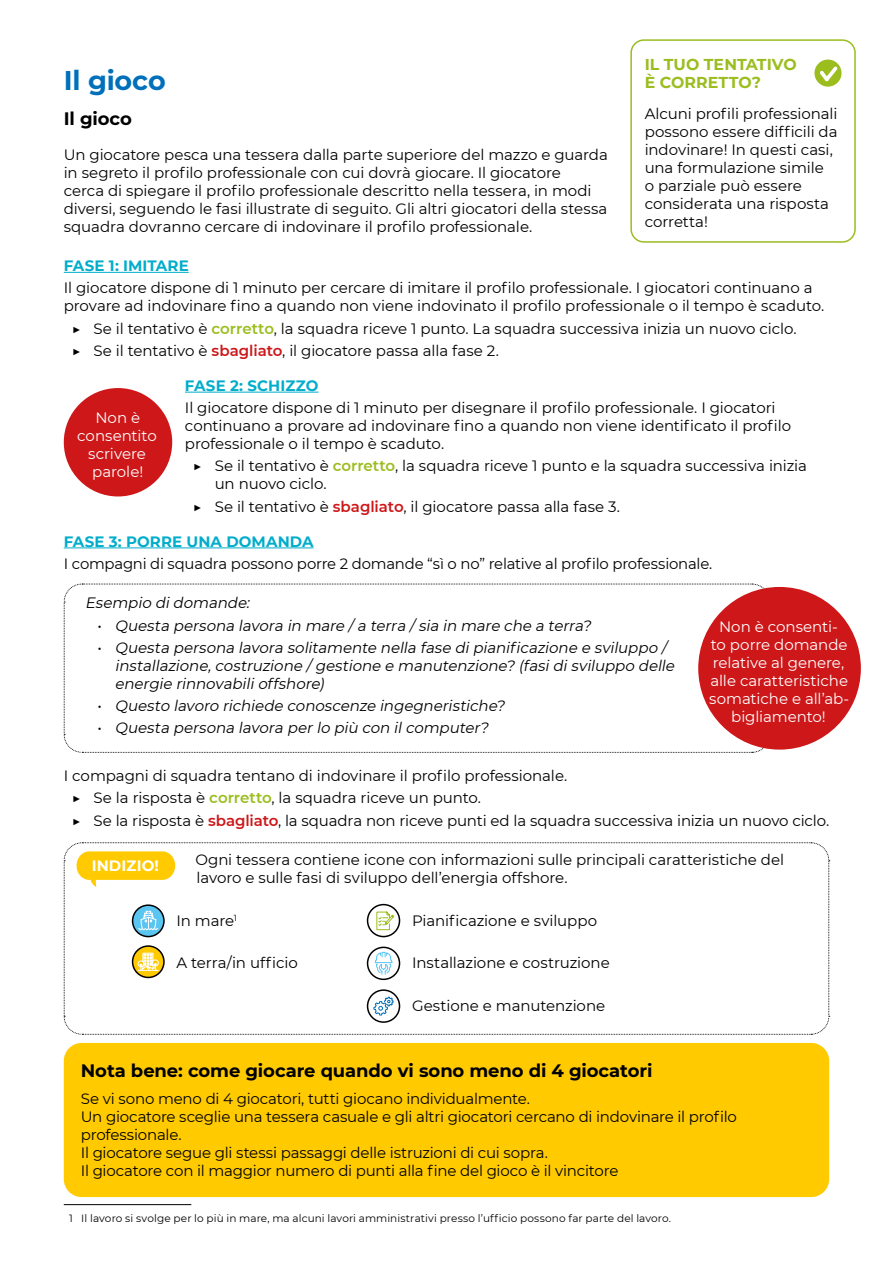
<style>
.page{position:relative;width:893px;height:1263px;background:#fff}
.page>*{position:absolute;margin:0;border:0;box-sizing:border-box;transform-origin:0 0}
.t1{font:700 27px "Montserrat";letter-spacing:-.01em;color:#0070ba}
.t2{font:700 18px "Montserrat";letter-spacing:-.005em;color:#000}
.t3{font:700 15.75px/18px "Montserrat";letter-spacing:.005em;color:#9bbd1e}
.t4{font:15px/18px "Montserrat";letter-spacing:-.005em;color:#000}
.t5{font:italic 15px/18px "Montserrat";color:#000}
.t6{font:15px/18px "Montserrat";letter-spacing:-.005em;color:#fff;text-align:center}
.t7{font:700 15px "Montserrat";letter-spacing:.005em;color:#00adca}
.t8{font:700 15px "Montserrat";letter-spacing:.01em;color:#fff}
.t9{font:10.5px "Montserrat";letter-spacing:.01em;color:#000}
.s1{font-weight:600;color:#9bbd1e}
.s2{font-weight:600;color:#cd1719}
.s3{font-style:normal}
</style>
<div class="page">
<hr style="left:64px;top:272px;width:125px;height:1px;background:#00adca">
<hr style="left:185px;top:392px;width:133px;height:1px;background:#00adca">
<hr style="left:64px;top:547px;width:250px;height:1px;background:#00adca">
<hr style="left:64px;top:1204px;width:127px;height:1px;background:#000">
<svg style="left:63px;top:842px;width:767px;height:193px"></svg>
<div style="left:64px;top:1043px;width:765px;height:154px;background:#ffca00;border-radius:18px"></div>
<svg style="left:63px;top:583px;width:707px;height:170px"></svg>
<div style="left:814px;top:60px;width:27px;height:27px;background:#9bbd1e;border-radius:50%"></div>
<svg style="left:820px;top:66px;width:18px;height:15px"></svg>
<div style="left:630px;top:39px;width:226px;height:204px;border:2px solid #9bbd1e;border-radius:13px"></div>
<div style="left:64px;top:388px;width:108px;height:108px;background:#cd1719;border-radius:50%"></div>
<div style="left:698px;top:587px;width:163px;height:163px;background:#cd1719;border-radius:50%"></div>
<p class="t3" style="left:645px;top:55px;width:153px">IL TUO TENTATIVO<br>È CORRETTO?</p>
<p class="t4" style="left:645px;top:104px;width:194px">Alcuni profili professionali possono essere difficili da indovinare! In questi casi, una formulazione simile<br>o parziale può essere considerata una risposta corretta!</p>
<h1 class="t1" style="left:64px;top:61px;width:103px">Il gioco</h1>
<p class="t2" style="left:64px;top:106px;width:70px">Il gioco</p>
<p class="t4" style="left:64px;top:145px;width:546px">Un giocatore pesca una tessera dalla parte superiore del mazzo e guarda in segreto il profilo professionale con cui dovrà giocare. Il giocatore<br>cerca di spiegare il profilo professionale descritto nella tessera, in modi diversi, seguendo le fasi illustrate di seguito. Gli altri giocatori della stessa squadra dovranno cercare di indovinare il profilo professionale.</p>
<p class="t7" style="left:64px;top:255px;width:126px">FASE 1: IMITARE</p>
<p class="t4" style="left:64px;top:279px;width:762px">Il giocatore dispone di 1 minuto per cercare di imitare il profilo professionale. I giocatori continuano a provare ad indovinare fino a quando non viene indovinato il profilo professionale o il tempo è scaduto.</p>
<p class="t4" style="left:72px;top:317px;width:726px;line-height:22.2px">▶ Se il tentativo è <span class="s1">corretto</span>, la squadra riceve 1 punto. La squadra successiva inizia un nuovo ciclo. ▶ Se il tentativo è <span class="s2">sbagliato</span>, il giocatore passa alla fase 2.</p>
<p class="t7" style="left:185px;top:375px;width:135px">FASE 2: SCHIZZO</p>
<p class="t4" style="left:185px;top:398px;width:608px">Il giocatore dispone di 1 minuto per disegnare il profilo professionale. I giocatori continuano a provare ad indovinare fino a quando non viene identificato il profilo professionale o il tempo è scaduto.</p>
<p class="t4" style="left:215px;top:457px;width:594px;text-indent:-22px">▶ Se il tentativo è <span class="s1">corretto</span>, la squadra riceve 1 punto e la squadra successiva inizia un nuovo ciclo.</p>
<p class="t4" style="left:193px;top:497px;width:429px">▶ Se il tentativo è <span class="s2">sbagliato</span>, il giocatore passa alla fase 3.</p>
<p class="t7" style="left:64px;top:531px;width:251px">FASE 3: PORRE UNA DOMANDA</p>
<p class="t4" style="left:64px;top:554px;width:650px">I compagni di squadra possono porre 2 domande “sì o no” relative al profilo professionale.</p>
<p class="t5" style="left:85px;top:593px;width:169px">Esempio didomande:</p>
<p class="t5" style="left:98px;top:616px;width:498px"><span class="s3">•</span> Questa persona lavora in mare / a terra / sia in mare che a terra?</p>
<p class="t5" style="left:115px;top:638px;width:564px;text-indent:-17px"><span class="s3">•</span> Questa persona lavora solitamente nella fase dipianificazione e sviluppo / installazione,costruzione / gestione e manutenzione? (fasidisviluppo delle energie rinnovabilioffshore)</p>
<p class="t5" style="left:98px;top:696px;width:412px"><span class="s3">•</span> Questo lavoro richiede conoscenze ingegneristiche?</p>
<p class="t5" style="left:98px;top:718px;width:396px"><span class="s3">•</span> Questa persona lavora perlo più con ilcomputer?</p>
<p class="t4" style="left:72px;top:764px;width:759px;line-height:22.2px;text-indent:-8px">I compagni di squadra tentano di indovinare il profilo professionale.<br>▶ Se la risposta è <span class="s1">corretto</span>, la squadra riceve un punto.<br>▶ Se la risposta è <span class="s2">sbagliato</span>, la squadra non riceve punti ed la squadra successiva inizia un nuovo ciclo.</p>
<p class="t8" style="left:92px;top:855px;width:69px">INDIZIO!</p>
<p class="t4" style="left:195px;top:850px;width:590px">Ogni tessera contiene icone con informazioni sulle principali caratteristiche del lavoro e sulle fasi di sviluppo dell’energia offshore.</p>
<p class="t4" style="left:176px;top:911px;width:62px">In mare<sup>1</sup></p>
<p class="t4" style="left:412px;top:911px;width:187px">Pianificazione e sviluppo</p>
<p class="t4" style="left:176px;top:953px;width:123px">A terra/in ufficio</p>
<p class="t4" style="left:412px;top:953px;width:199px">Installazione e costruzione</p>
<p class="t4" style="left:412px;top:996px;width:195px">Gestione e manutenzione</p>
<p class="t6" style="left:77px;top:408px;width:81px">Non è consentito scrivere parole!</p>
<p class="t6" style="left:709px;top:617px;width:141px">Non è consenti-<br>to porre domande relative al genere, alle caratteristiche somatiche e all’ab&shy;bigliamento!</p>
<p class="t2" style="left:81px;top:1058px;width:573px">Nota bene: come giocare quando vi sono meno di 4 giocatori</p>
<p class="t4" style="left:81px;top:1089px;width:658px">Se vi sono meno di 4 giocatori, tutti giocano individualmente.<br>Un giocatore sceglie una tessera casuale e gli altri giocatori cercano di indovinare il profilo professionale.<br>Il giocatore segue gli stessi passaggi delle istruzioni di cui sopra.<br>Il giocatore con il maggior numero di punti alla fine del gioco è il vincitore</p>
<p class="t9" style="left:69px;top:1211px;width:603px">1 Il lavoro si svolge per lo più in mare, ma alcuni lavori amministrativi presso l’ufficio possono far parte del lavoro.</p>
</div>
